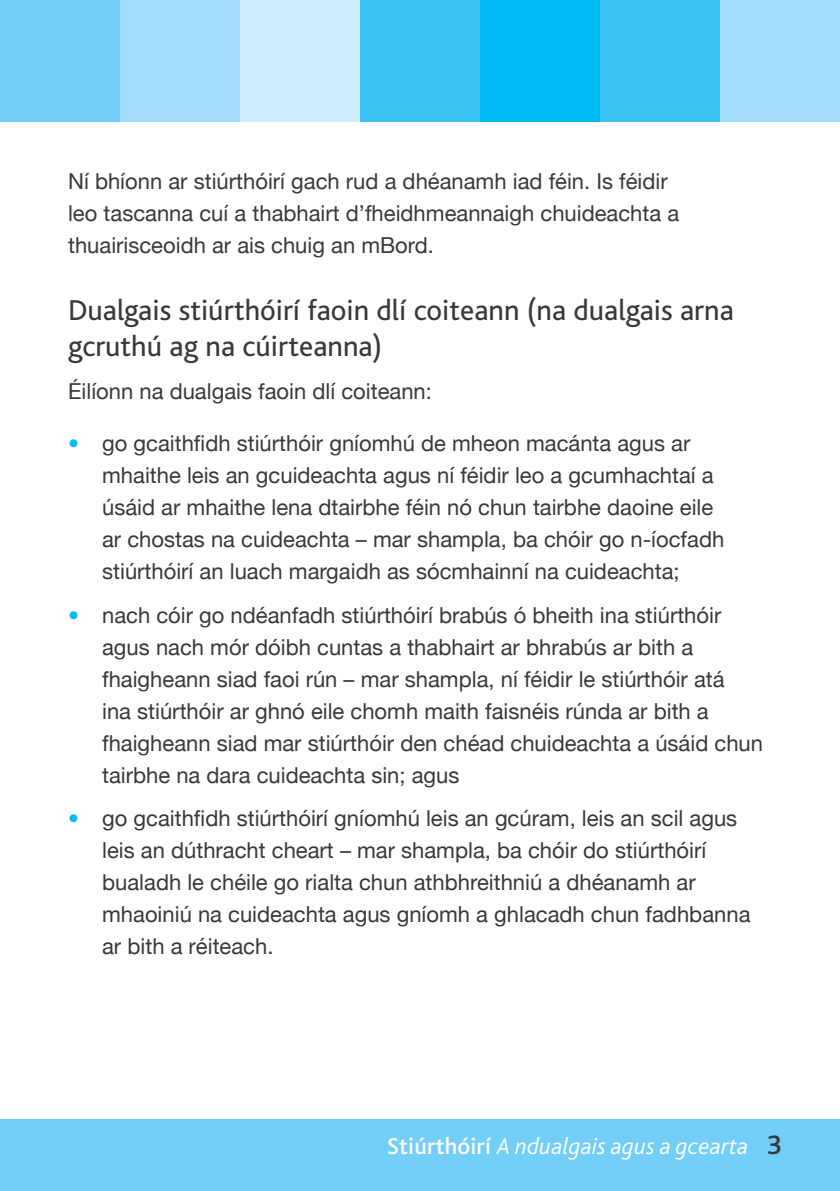
<style>
.page{position:relative;width:840px;height:1191px;background:#fff}
.page>*{position:absolute;margin:0;border:0;box-sizing:border-box;transform-origin:0 0}
.t1{font:30px/36px "Bliss";color:#373a3b}
.t2{font:italic 300 24px "Bliss";letter-spacing:.005em;color:#fff}
.t3{font:22px/32px "Helvetica Neue";color:#373a3b}
.s1{color:#00b9f3}
.s2{font-weight:500;font-style:normal}
</style>
<div class="page">
<div style="left:0;top:0;width:121px;height:122px;background:#73cef7"></div>
<div style="left:121px;top:0;width:119px;height:122px;background:#a1dcfa"></div>
<div style="left:240px;top:0;width:120px;height:122px;background:#d0edfd"></div>
<div style="left:360px;top:0;width:120px;height:122px;background:#3cc3f5"></div>
<div style="left:480px;top:0;width:120px;height:122px;background:#00b9f3"></div>
<div style="left:600px;top:0;width:120px;height:122px;background:#3cc3f5"></div>
<div style="left:720px;top:0;width:119px;height:122px;background:#a1dcfa"></div>
<div style="left:0;top:1118px;width:839px;height:73px;background:#73cef7"></div>
<p class="t3" style="left:68px;top:165px;width:612px">Ní bhíonn ar stiúrthóirí gach rud a dhéanamh iad féin. Is féidir leo tascanna cuí a thabhairt d’fheidhmeannaigh chuideachta a thuairisceoidh ar ais chuig an mBord.</p>
<h1 class="t1" style="left:68px;top:293px;width:667px">Dualgais stiúrthóirí faoin dlí coiteann (na dualgais arna gcruthú ag na cúirteanna)</h1>
<p class="t3" style="left:68px;top:375px;width:365px">Éilíonn na dualgais faoin dlí coiteann:</p>
<p class="t3" style="left:102px;top:427px;width:623px;text-indent:-34px"><span class="s1">•</span> go gcaithfidh stiúrthóir gníomhú de mheon macánta agus ar mhaithe leis an gcuideachta agus ní féidir leo a gcumhachtaí a úsáid ar mhaithe lena dtairbhe féin nó chun tairbhe daoine eile ar chostas na cuideachta – mar shampla, ba chóir go n-íocfadh stiúrthóirí an luach margaidh as sócmhainní na cuideachta;</p>
<p class="t3" style="left:102px;top:598px;width:662px;text-indent:-34px"><span class="s1">•</span> nach cóir go ndéanfadh stiúrthóirí brabús ó bheith ina stiúrthóir agus nach mór dóibh cuntas a thabhairt ar bhrabús ar bith a fhaigheann siad faoi rún – mar shampla, ní féidir le stiúrthóir atá<br>ina stiúrthóir ar ghnó eile chomh maith faisnéis rúnda ar bith a fhaigheann siad mar stiúrthóir den chéad chuideachta a úsáid chun tairbhe na dara cuideachta sin; agus</p>
<p class="t3" style="left:102px;top:802px;width:649px;text-indent:-34px"><span class="s1">•</span> go gcaithfidh stiúrthóirí gníomhú leis an gcúram, leis an scil agus leis an dúthracht cheart – mar shampla, ba chóir do stiúrthóirí bualadh le chéile go rialta chun athbhreithniú a dhéanamh ar mhaoiniú na cuideachta agus gníomh a ghlacadh chun fadhbanna ar bith a réiteach.</p>
<p class="t2" style="left:387px;top:1134px;width:362px"><span class="s2">Stiúrthóirí</span> A ndualgais agus a gcearta</p>
</div>
